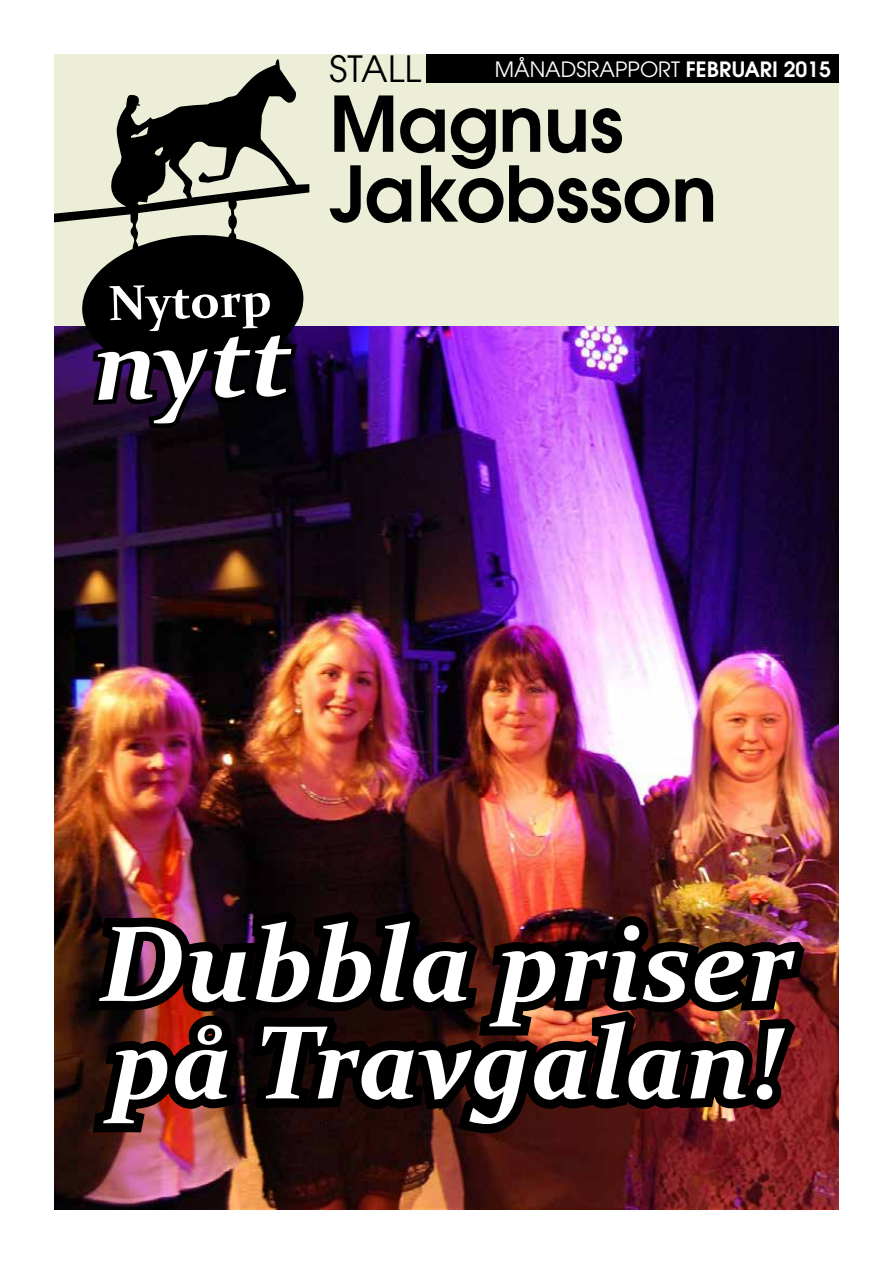
<style>
.page{position:relative;width:893px;height:1263px;background:#fff}
.page>*{position:absolute;margin:0;border:0;box-sizing:border-box;transform-origin:0 0}
.t1{font:italic 700 108px "Constantia";color:#fff}
.t2{font:italic 700 105px "Constantia";color:#fff}
.t3{font:italic 700 103.35px "Constantia";color:#fff}
.t4{font:600 76.2px/69.8px "Avant Garde";color:#000}
.t5{font:700 49.65px "Constantia";color:#fff}
.t6{font:36px "Avant Garde";color:#000}
.t7{font:21px "Avant Garde";color:#fff}
.s1{font-weight:600}
</style>
<div class="page">
<img style="left:54px;top:325px;width:785px;height:884px">
<div style="left:54px;top:54px;width:785px;height:271px;background:#eceed8"></div>
<div style="left:426px;top:54px;width:413px;height:28px;background:#000"></div>
<img style="left:77px;top:901px;width:737px;height:309px">
<svg style="left:54px;top:184px;width:255px;height:39px"></svg>
<img style="left:87px;top:432px;width:75px;height:625px">
<svg style="left:79px;top:59px;width:227px;height:373px"></svg>
<h3 class="t5" style="left:107px;top:270px;width:165px;rotate:-2deg">Nytorp</h3>
<h3 class="t3" style="left:92px;top:292px;width:201px;rotate:-1deg">nytt</h3>
<h3 class="t6" style="left:330px;top:48px;width:93px">STALL</h3>
<h3 class="t4" style="left:330px;top:88px;width:389px">Magnus<br>Jakobsson</h3>
<p class="t7" style="left:495px;top:57px;width:338px">MÅNADSRAPPORT <span class="s1">FEBRUARI 2015</span></p>
<h1 class="t1" style="left:99px;top:889px;width:697px">Dubbla priser</h1>
<h2 class="t2" style="left:110px;top:990px;width:674px">på Travgalan!</h2>
</div>
